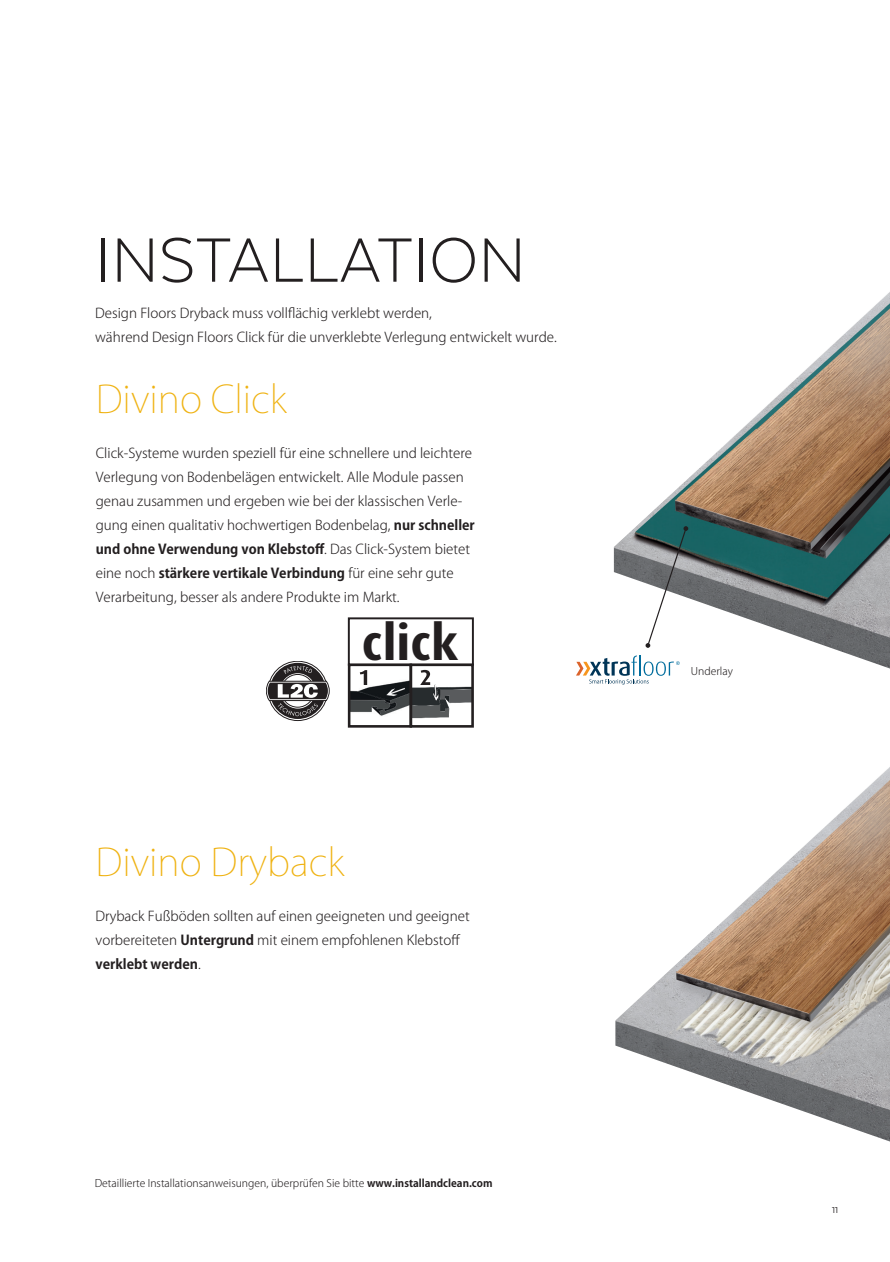
<style>
.page{position:relative;width:890px;height:1262px;background:#fff}
.page>*{position:absolute;margin:0;border:0;box-sizing:border-box;transform-origin:0 0}
.t1{font:300 72px "Texta Alt";color:#231f20}
.t2{font:700 49.35px "Dax";color:#231f20}
.t3{font:200 37.5px "Koz Go Pr 6 N";color:#efb211}
.t4{font:300 13.5px/24px "Koz Go Pro";color:#231f20}
.t5{font:300 13.5px/24px "Koz Go Pr 6 N";color:#231f20}
.t6{font:300 10.5px "Koz Go Pr 6 N";color:#231f20}
.t7{font:9.75px "Texta Alt";color:#231f20}
.s1{font-weight:700}
</style>
<div class="page">
<img style="left:613px;top:293px;width:276px;height:375px">
<svg style="left:645px;top:526px;width:43px;height:122px"></svg>
<img style="left:615px;top:768px;width:274px;height:373px">
<svg style="left:576px;top:655px;width:103px;height:29px"></svg>
<img style="left:352px;top:669px;width:118px;height:50px">
<div style="left:348px;top:663px;width:64px;height:64px;border:3px solid #231f20"></div>
<svg style="left:360px;top:670px;width:7px;height:15px"></svg>
<div style="left:409px;top:663px;width:65px;height:64px;border:3px solid #231f20"></div>
<svg style="left:420px;top:670px;width:10px;height:15px"></svg>
<div style="left:348px;top:617px;width:126px;height:49px;border:2px solid #231f20"></div>
<svg style="left:266px;top:661px;width:63px;height:60px"></svg>
<h1 class="t1" style="left:95px;top:223px;width:432px">INSTALLATION</h1>
<p class="t5" style="left:95px;top:301px;width:463px">Design Floors Dryback muss vollflächig verklebt werden,<br>während Design Floors Click für die unverklebte Verlegung entwickelt wurde.</p>
<h3 class="t3" style="left:96px;top:378px;width:193px">Divino Click</h3>
<p class="t4" style="left:96px;top:441px;width:380px">Click-Systeme wurden speziell für eine schnellere und leichtere Verlegung von Bodenbelägen entwickelt. Alle Module passen genau zusammen und ergeben wie bei der klassischen Verle&shy;gung einen qualitativ hochwertigen Bodenbelag, <span class="s1">nur schneller und ohne Verwendung von Klebstoff</span>. Das Click-System bietet eine noch <span class="s1">stärkere vertikale Verbindung</span> für eine sehr gute Verarbeitung, besser als andere Produkte im Markt.</p>
<h2 class="t2" style="left:362px;top:615px;width:98px">click</h2>
<h3 class="t3" style="left:95px;top:841px;width:250px">Divino Dryback</h3>
<p class="t5" style="left:95px;top:904px;width:375px">Dryback Fußböden sollten auf einen geeigneten und geeignet vorbereiteten <span class="s1">Untergrund</span> mit einem empfohlenen Klebstoff <span class="s1">verklebt werden</span>.</p>
<p class="t6" style="left:95px;top:1177px;width:399px">Detaillierte Installationsanweisungen, überprüfen Sie bitte <span class="s1">www.installandclean.com</span></p>
<p class="t6" style="left:690px;top:665px;width:44px">Underlay</p>
<p class="t7" style="left:832px;top:1205px;width:7px">11</p>
</div>
